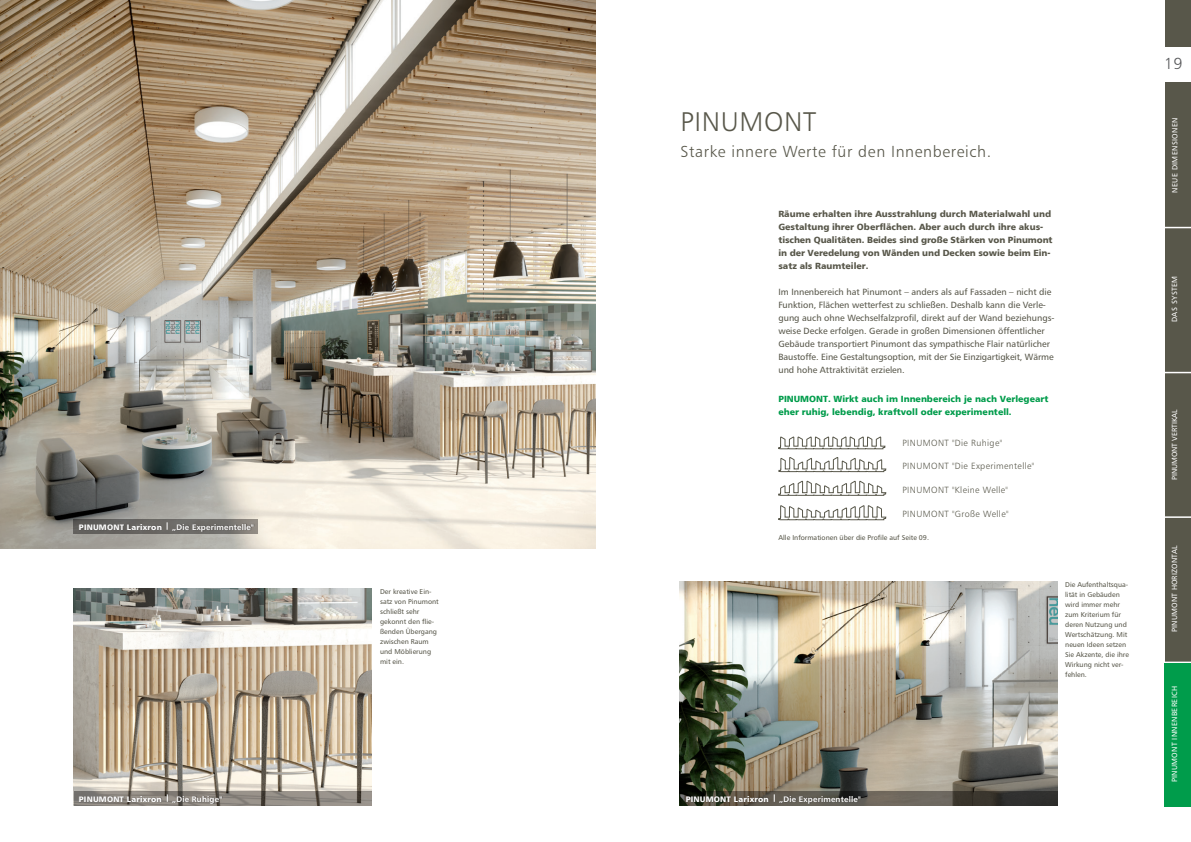
<style>
.page{position:relative;width:1191px;height:842px;background:#fff}
.page>*{position:absolute;margin:0;border:0;box-sizing:border-box;transform-origin:0 0}
.t1{font:27px "Humanist 777 BT Light B";letter-spacing:.02em;color:#58574a}
.t2{font:16px "Humanist 777 BT Light B";letter-spacing:.04em;color:#58574a}
.t3{font:16px "Humanist 777 BT Light B";color:#57585a}
.t4{font:9px/13px "Humanist 777 BT Roman B";color:#58574a}
.t5{font:9px/13px "Humanist 777 BT Black B";color:#58574a}
.t6{font:9px/13px "Humanist 777 BT Black B";color:#009c4b}
.t7{font:9px "Humanist 777 BT Light B";letter-spacing:.04em;color:#58574a}
.t8{font:8px "Humanist 777 BT Bold B";letter-spacing:.02em;color:#fff}
.t9{font:8px "Humanist 777 BT Black B";letter-spacing:.02em;color:#fff}
.t10{font:7.5px "Humanist 777 BT Roman B";letter-spacing:.04em;color:#fff}
.t11{font:7.5px "Humanist 777 BT Roman B";letter-spacing:.02em;color:#fff}
.t12{font:7.4px "Humanist 777 BT Roman B";color:#fff}
.t13{font:7px/10px "Humanist 777 BT Roman B";color:#58574a}
</style>
<div class="page">
<div style="left:1164px;top:0;width:27px;height:47px;background:#58574a"></div>
<div style="left:1164px;top:82px;width:27px;height:724px;background:#58574a"></div>
<svg style="left:1164px;top:227px;width:27px;height:1px"></svg>
<svg style="left:1164px;top:372px;width:27px;height:1px"></svg>
<hr style="left:1164px;top:516px;width:27px;height:2px;background:#fff">
<svg style="left:1164px;top:662px;width:27px;height:1px"></svg>
<img style="left:1px;top:0;width:594px;height:548px">
<svg style="left:74px;top:519px;width:184px;height:15px"></svg>
<div style="left:79px;top:523px;width:175px;height:9px;background:#231f20;opacity:.47"></div>
<img style="left:680px;top:581px;width:377px;height:210px">
<img style="left:74px;top:589px;width:298px;height:202px">
<svg style="left:74px;top:791px;width:298px;height:15px;fill:#938d86"></svg>
<svg style="left:680px;top:791px;width:377px;height:15px"></svg>
<div style="left:79px;top:795px;width:143px;height:9px;background:#231f20;opacity:.47"></div>
<div style="left:686px;top:795px;width:175px;height:9px;background:#231f20;opacity:.47"></div>
<svg style="left:778px;top:436px;width:107px;height:13px"></svg>
<svg style="left:778px;top:457px;width:108px;height:15px"></svg>
<svg style="left:778px;top:481px;width:108px;height:15px"></svg>
<svg style="left:778px;top:505px;width:108px;height:16px"></svg>
<div style="left:1164px;top:663px;width:27px;height:144px;background:#009c4b"></div>
<img style="left:0;top:0;width:1px;height:334px">
<hr style="left:0;top:518px;width:1px;height:143px;background:#009c4b">
<p class="t9" style="left:79px;top:521px;width:85px">PINUMONT Larixron</p>
<p class="t8" style="left:172px;top:522px;width:83px">„Die Experimentelle"</p>
<p class="t13" style="left:380px;top:587px;width:60px">Der kreative Ein&shy;satz von Pinumont schließt sehr gekonnt den flie&shy;ßenden Übergang zwischen Raum und Möblierung mit ein.</p>
<h1 class="t1" style="left:680px;top:105px;width:137px">PINUMONT</h1>
<h2 class="t2" style="left:680px;top:142px;width:312px">Starke innere Werte für den Innenbereich.</h2>
<p class="t5" style="left:778px;top:207px;width:276px">Räume erhalten ihre Ausstrahlung durch Materialwahl und Gestaltung ihrer Oberflächen. Aber auch durch ihre akus&shy;tischen Qualitäten. Beides sind große Stärken von Pinumont in der Veredelung von Wänden und Decken sowie beim Ein&shy;satz als Raumteiler.</p>
<p class="t4" style="left:778px;top:285px;width:278px">Im Innenbereich hat Pinumont – anders als auf Fassaden – nicht die Funktion, Flächen wetterfest zu schließen. Deshalb kann die Verle&shy;gung auch ohne Wechselfalzprofil, direkt auf der Wand beziehungs&shy;weise Decke erfolgen. Gerade in großen Dimensionen öffentlicher Gebäude transportiert Pinumont das sympathische Flair natürlicher Baustoffe. Eine Gestaltungsoption, mit der Sie Einzigartigkeit, Wärme und hohe Attraktivität erzielen.</p>
<p class="t6" style="left:778px;top:392px;width:271px">PINUMONT. Wirkt auch im Innenbereich je nach Verlegeart eher ruhig, lebendig, kraftvoll oder experimentell.</p>
<p class="t7" style="left:902px;top:438px;width:101px">PINUMONT "Die Ruhige"</p>
<p class="t7" style="left:902px;top:460px;width:133px">PINUMONT "Die Experimentelle"</p>
<p class="t7" style="left:902px;top:485px;width:107px">PINUMONT "Kleine Welle"</p>
<p class="t7" style="left:902px;top:509px;width:107px">PINUMONT "Große Welle"</p>
<p class="t13" style="left:778px;top:532px;width:152px">Alle Informationen über die Profile auf Seite 09.</p>
<p class="t13" style="left:1065px;top:579px;width:65px">Die Aufenthaltsqua&shy;lität in Gebäuden wird immer mehr zum Kriterium für deren Nutzung und<br>Wertschätzung. Mit neuen Ideen setzen<br>Sie Akzente, die ihre<br>Wirkung nicht ver&shy;fehlen.</p>
<p class="t9" style="left:79px;top:793px;width:85px">PINUMONT Larixron</p>
<p class="t8" style="left:172px;top:794px;width:51px">„Die Ruhige"</p>
<p class="t9" style="left:686px;top:793px;width:85px">PINUMONT Larixron</p>
<p class="t8" style="left:779px;top:794px;width:83px">„Die Experimentelle"</p>
<h2 class="t3" style="left:1164px;top:54px;width:20px">19</h2>
<p class="t10" style="left:1170px;top:193px;width:77px;rotate:-90deg">NEUE DIMENSIONEN</p>
<p class="t10" style="left:1169px;top:322px;width:48px;rotate:-90deg">DAS SYSTEM</p>
<p class="t12" style="left:1169px;top:480px;width:72px;rotate:-90deg">PINUMONT VERTIKAL</p>
<p class="t11" style="left:1169px;top:632px;width:88px;rotate:-90deg">PINUMONT HORIZONTAL</p>
<p class="t10" style="left:1169px;top:782px;width:98px;rotate:-90deg">PINUMONT INNENBEREICH</p>
</div>
